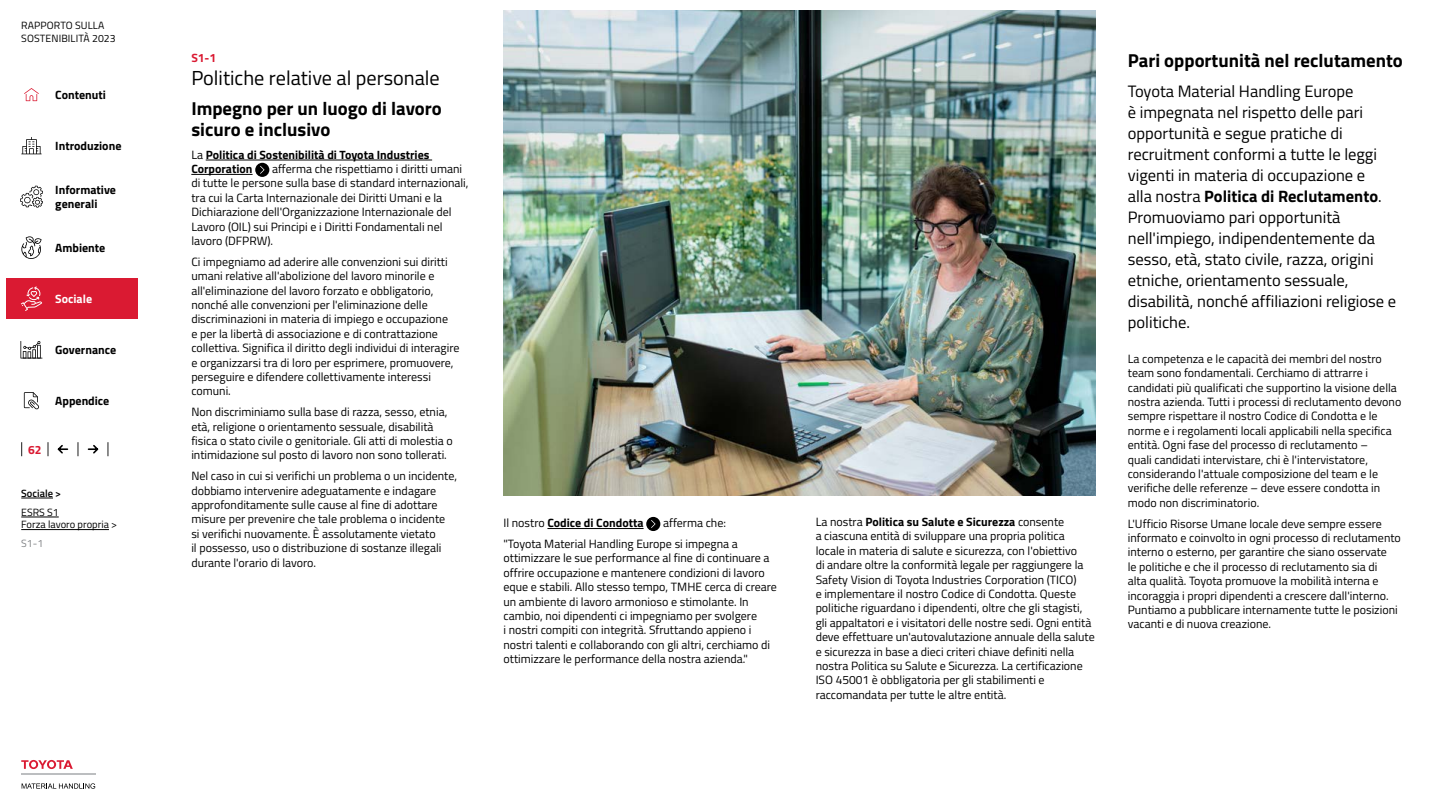
<style>
.page{position:relative;width:1440px;height:810px;background:#fff}
.page>*{position:absolute;margin:0;border:0;box-sizing:border-box;transform-origin:0 0}
.t1{font:20.25px "Titillium";color:#000}
.t2{font:700 18.75px/21px "Titillium";color:#000}
.t3{font:16.5px/21px "Titillium";color:#000}
.t4{font:12px/14.4px "Titillium";color:#000}
.t5{font:700 12px/14.4px "Titillium";color:#000}
.t6{font:700 12px "Titillium";color:#fff}
.t7{font:700 12px "Titillium";color:#da1a32}
.t8{font:10.5px/12.6px "Titillium";color:#000}
.t9{font:600 10.5px "Titillium";color:#000}
.t10{font:10.5px "Titillium";color:#808285}
.s1{font-weight:400}
.s2{font-weight:700}
</style>
<div class="page">
<hr style="left:206px;top:160px;width:226px;height:1px;background:#000">
<hr style="left:191px;top:174px;width:62px;height:1px;background:#000">
<div style="left:255px;top:163px;width:14px;height:14px;background:#000;border-radius:50%"></div>
<svg style="left:260px;top:166px;width:5px;height:8px"></svg>
<hr style="left:547px;top:528px;width:97px;height:1px;background:#000">
<div style="left:646px;top:517px;width:14px;height:14px;background:#000;border-radius:50%"></div>
<svg style="left:651px;top:520px;width:5px;height:8px"></svg>
<img style="left:504px;top:11px;width:592px;height:485px">
<svg style="left:21px;top:760px;width:52px;height:9px"></svg>
<hr style="left:21px;top:773px;width:75px;height:2px;background:#bcbec0">
<svg style="left:22px;top:783px;width:73px;height:6px"></svg>
<div style="left:6px;top:279px;width:132px;height:40px;background:#da1a32"></div>
<svg style="left:21px;top:286px;width:21px;height:25px"></svg>
<svg style="left:21px;top:137px;width:21px;height:17px"></svg>
<svg style="left:20px;top:186px;width:23px;height:22px"></svg>
<svg style="left:24px;top:88px;width:15px;height:13px"></svg>
<svg style="left:24px;top:392px;width:15px;height:17px"></svg>
<svg style="left:20px;top:341px;width:22px;height:17px"></svg>
<svg style="left:21px;top:442px;width:1px;height:14px"></svg>
<svg style="left:48px;top:442px;width:1px;height:14px"></svg>
<svg style="left:78px;top:442px;width:1px;height:14px"></svg>
<svg style="left:108px;top:442px;width:1px;height:14px"></svg>
<svg style="left:57px;top:445px;width:12px;height:9px"></svg>
<svg style="left:87px;top:445px;width:12px;height:9px"></svg>
<svg style="left:21px;top:236px;width:21px;height:23px"></svg>
<hr style="left:21px;top:498px;width:32px;height:1px;background:#000">
<hr style="left:21px;top:517px;width:38px;height:1px;background:#000">
<hr style="left:21px;top:529px;width:88px;height:1px;background:#000">
<p class="t8" style="left:21px;top:19px;width:96px">RAPPORTO SULLA<br>SOSTENIBILITÀ 2023</p>
<p class="t5" style="left:55px;top:87px;width:52px">Contenuti</p>
<p class="t5" style="left:55px;top:138px;width:68px">Introduzione</p>
<p class="t5" style="left:55px;top:182px;width:62px">Informative generali</p>
<p class="t5" style="left:55px;top:240px;width:52px">Ambiente</p>
<p class="t6" style="left:55px;top:290px;width:38px">Sociale</p>
<p class="t5" style="left:55px;top:342px;width:62px">Governance</p>
<p class="t5" style="left:55px;top:393px;width:56px">Appendice</p>
<p class="t7" style="left:28px;top:440px;width:15px">62</p>
<p class="t9" style="left:21px;top:485px;width:41px">Sociale &gt;</p>
<p class="t8" style="left:21px;top:505px;width:97px">ESRS S1<br>Forza lavoro propria &gt;</p>
<p class="t10" style="left:21px;top:536px;width:24px">S1-1</p>
<p class="t7" style="left:191px;top:49px;width:26px">S1-1</p>
<h1 class="t1" style="left:191px;top:63px;width:250px">Politiche relative al personale</h1>
<h2 class="t2" style="left:191px;top:97px;width:252px">Impegno per un luogo di lavoro sicuro e inclusivo</h2>
<p class="t5" style="left:191px;top:147px;width:240px"><span class="s1">La</span> Politica di Sostenibilità di Toyota Industries<br>Corporation</p>
<p class="t4" style="left:191px;top:161px;width:279px;text-indent:81px">afferma che rispettiamo i diritti umani di tutte le persone sulla base di standard internazionali, tra cui la Carta Internazionale dei Diritti Umani e la Dichiarazione dell'Organizzazione Internazionale del Lavoro (OIL) sui Principi e i Diritti Fondamentali nel lavoro (DFPRW).</p>
<p class="t4" style="left:191px;top:254px;width:270px">Ci impegniamo ad aderire alle convenzioni sui diritti umani relative all'abolizione del lavoro minorile e all'eliminazione del lavoro forzato e obbligatorio, nonché alle convenzioni per l'eliminazione delle discriminazioni in materia di impiego e occupazione<br>e per la libertà di associazione e di contrattazione collettiva. Significa il diritto degli individui di interagire e organizzarsi tra di loro per esprimere, promuovere, perseguire e difendere collettivamente interessi comuni.</p>
<p class="t4" style="left:191px;top:404px;width:263px">Non discriminiamo sulla base di razza, sesso, etnia, età, religione o orientamento sessuale, disabilità fisica o stato civile o genitoriale. Gli atti di molestia o intimidazione sul posto di lavoro non sono tollerati.</p>
<p class="t4" style="left:191px;top:468px;width:267px">Nel caso in cui si verifichi un problema o un incidente, dobbiamo intervenire adeguatamente e indagare approfonditamente sulle cause al fine di adottare misure per prevenire che tale problema o incidente<br>si verifichi nuovamente. È assolutamente vietato<br>il possesso, uso o distribuzione di sostanze illegali durante l'orario di lavoro.</p>
<p class="t4" style="left:504px;top:512px;width:236px;line-height:20.8px;text-indent:160px">afferma che: "Toyota Material Handling Europe si impegna a</p>
<p class="t4" style="left:504px;top:550px;width:275px">ottimizzare le sue performance al fine di continuare a offrire occupazione e mantenere condizioni di lavoro eque e stabili. Allo stesso tempo, TMHE cerca di creare un ambiente di lavoro armonioso e stimolante. In cambio, noi dipendenti ci impegniamo per svolgere<br>i nostri compiti con integrità. Sfruttando appieno i nostri talenti e collaborando con gli altri, cerchiamo di ottimizzare le performance della nostra azienda."</p>
<p class="t5" style="left:504px;top:515px;width:142px"><span class="s1">Il nostro</span> Codice di Condotta</p>
<p class="t4" style="left:816px;top:514px;width:281px">La nostra <span class="s2">Politica su Salute e Sicurezza</span> consente<br>a ciascuna entità di sviluppare una propria politica locale in materia di salute e sicurezza, con l'obiettivo<br>di andare oltre la conformità legale per raggiungere la Safety Vision di Toyota Industries Corporation (TICO)<br>e implementare il nostro Codice di Condotta. Queste politiche riguardano i dipendenti, oltre che gli stagisti, gli appaltatori e i visitatori delle nostre sedi. Ogni entità deve effettuare un'autovalutazione annuale della salute e sicurezza in base a dieci criteri chiave definiti nella nostra Politica su Salute e Sicurezza. La certificazione ISO 45001 è obbligatoria per gli stabilimenti e raccomandata per tutte le altre entità.</p>
<h2 class="t2" style="left:1128px;top:49px;width:277px">Pari opportunità nel reclutamento</h2>
<p class="t3" style="left:1128px;top:80px;width:270px">Toyota Material Handling Europe<br>è impegnata nel rispetto delle pari opportunità e segue pratiche di recruitment conformi a tutte le leggi vigenti in materia di occupazione e<br>alla nostra <span class="s2">Politica di Reclutamento</span>.<br>Promuoviamo pari opportunità nell'impiego, indipendentemente da sesso, età, stato civile, razza, origini etniche, orientamento sessuale, disabilità, nonché affiliazioni religiose e politiche.</p>
<p class="t4" style="left:1128px;top:351px;width:275px">La competenza e le capacità dei membri del nostro team sono fondamentali. Cerchiamo di attrarre i candidati più qualificati che supportino la visione della nostra azienda. Tutti i processi di reclutamento devono sempre rispettare il nostro Codice di Condotta e le norme e i regolamenti locali applicabili nella specifica entità. Ogni fase del processo di reclutamento –<br>quali candidati intervistare, chi è l'intervistatore, considerando l'attuale composizione del team e le verifiche delle referenze – deve essere condotta in modo non discriminatorio.</p>
<p class="t4" style="left:1128px;top:516px;width:275px">L'Ufficio Risorse Umane locale deve sempre essere informato e coinvolto in ogni processo di reclutamento interno o esterno, per garantire che siano osservate<br>le politiche e che il processo di reclutamento sia di<br>alta qualità. Toyota promuove la mobilità interna e incoraggia i propri dipendenti a crescere dall'interno.<br>Puntiamo a pubblicare internamente tutte le posizioni vacanti e di nuova creazione.</p>
</div>
